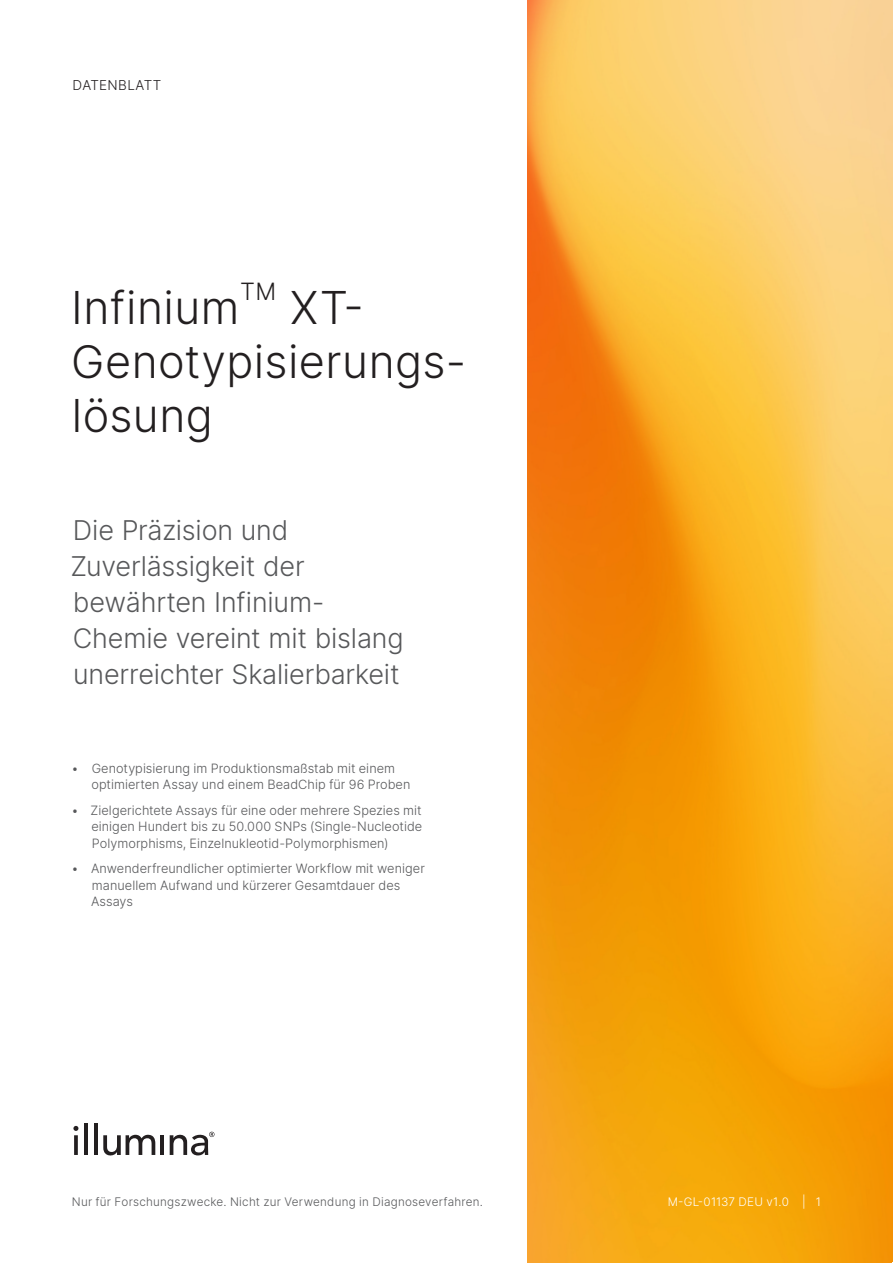
<style>
.page{position:relative;width:893px;height:1263px;background:#fff}
.page>*{position:absolute;margin:0;border:0;box-sizing:border-box;transform-origin:0 0}
.Title{font:300 45px/54px "Inter";letter-spacing:.01em;color:#231f20}
.Subtitle{font:300 27px/36px "Inter";letter-spacing:-.005em;color:#57585a}
.Title-2{font:300 23.55px "Inter";color:#231f20}
.zz_Document_Type___S{font:300 13.5px "Inter";letter-spacing:.02em;color:#231f20}
.t1{font:300 12.75px/16.5px "Inter";letter-spacing:.005em;color:#57585a}
.zz_For_Research_Only{font:300 11.7px "Inter";letter-spacing:.025em;color:#57585a}
.zz_Pub_Number{font:300 11.7px "Inter";letter-spacing:.01em;color:#fff}
</style>
<div class="page">
<img style="left:527px;top:0;width:366px;height:1263px">
<svg style="left:74px;top:1135px;width:4px;height:20px"></svg>
<hr style="left:84px;top:1123px;width:4px;height:32px;background:#231f20">
<hr style="left:94px;top:1123px;width:4px;height:32px;background:#231f20">
<svg style="left:103px;top:1135px;width:52px;height:21px"></svg>
<hr style="left:160px;top:1135px;width:4px;height:20px;background:#231f20">
<svg style="left:73px;top:1126px;width:5px;height:5px"></svg>
<svg style="left:170px;top:1132px;width:44px;height:23px"></svg>
<p class="zz_Document_Type___S" style="left:73px;top:76px;width:90px">DATENBLATT</p>
<p class="Title" style="left:71px;top:280px;width:170px">Infinium</p>
<p class="Title-2" style="left:240px;top:275px;width:37px">TM</p>
<p class="Title" style="left:71px;top:280px;width:397px;text-indent:219px">XT-<br>Genotypisierungs&shy;lösung</p>
<p class="Subtitle" style="left:70px;top:512px;width:335px">Die Präzision und<br>Zuverlässigkeit der bewährten Infinium-<br>Chemie vereint mit bislang unerreichter Skalierbarkeit</p>
<p class="t1" style="left:91px;top:760px;width:321px;text-indent:-20px">• Genotypisierung im Produktionsmaßstab mit einem optimierten Assay und einem BeadChip für 96 Proben</p>
<p class="t1" style="left:91px;top:802px;width:332px;text-align:justify;text-indent:-20px">• Zielgerichtete Assays für eine oder mehrere Spezies mit einigen Hundert bis zu 50.000 SNPs (Single-Nucleotide Polymorphisms, Einzelnukleotid-Polymorphismen)</p>
<p class="t1" style="left:91px;top:860px;width:335px;text-indent:-20px">• Anwenderfreundlicher optimierter Workflow mit weniger manuellem Aufwand und kürzerer Gesamtdauer des<br>Assays</p>
<p class="zz_For_Research_Only" style="left:72px;top:1193px;width:413px">Nur für Forschungszwecke. Nicht zur Verwendung in Diagnoseverfahren.</p>
<p class="zz_Pub_Number" style="left:668px;top:1193px;width:123px">M-GL-01137 DEU v1.0</p>
<p class="zz_Pub_Number" style="left:802px;top:1193px;width:20px">| 1</p>
</div>
